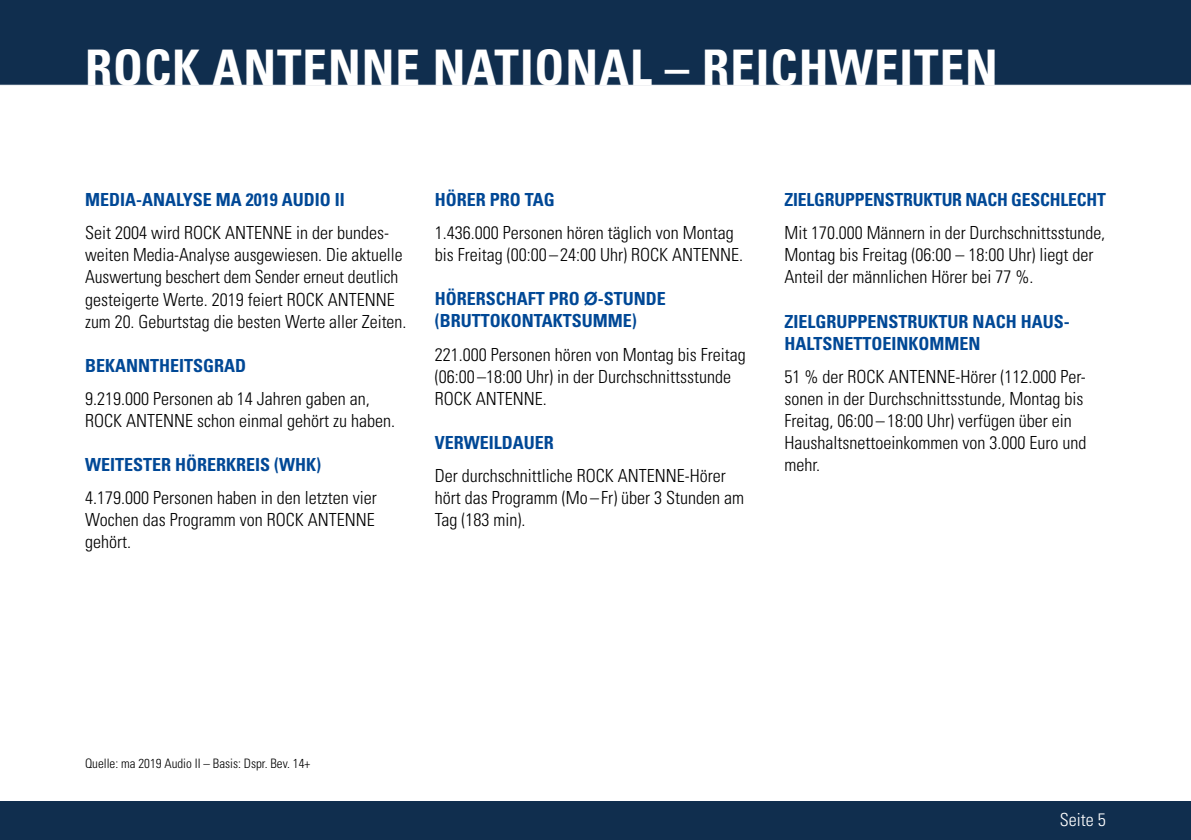
<style>
.page{position:relative;width:1191px;height:840px;background:#fff}
.page>*{position:absolute;margin:0;border:0;box-sizing:border-box;transform-origin:0 0}
.t1{font:700 condensed 49px "Univers";letter-spacing:.02em;color:#fff}
.t2{font:300 condensed 18px/22px "Univers";color:#000}
.t3{font:700 condensed 18px/22px "Univers";color:#004896}
.t4{font:300 condensed 18px "Univers";color:#fff}
.t5{font:300 condensed 13px "Univers";color:#000}
.s1{font-family:"Arial";font-stretch:normal}
</style>
<div class="page">
<div style="left:0;top:0;width:1191px;height:86px;background:#102e4e"></div>
<div style="left:0;top:800px;width:1191px;height:39px;background:#102e4e"></div>
<h1 class="t1" style="left:85px;top:38px;width:914px">ROCK ANTENNE NATIONAL – REICHWEITEN</h1>
<p class="t3" style="left:85px;top:189px;width:261px">MEDIA-ANALYSE MA 2019 AUDIO II</p>
<p class="t2" style="left:85px;top:222px;width:323px">Seit 2004 wird ROCK ANTENNE in der bundes&shy;weiten Media-Analyse ausgewiesen. Die aktuelle Auswertung beschert dem Sender erneut deutlich gesteigerte Werte. 2019 feiert ROCK ANTENNE zum 20. Geburtstag die besten Werte aller Zeiten.</p>
<p class="t3" style="left:85px;top:354px;width:163px">BEKANNTHEITSGRAD</p>
<p class="t2" style="left:85px;top:387px;width:311px">9.219.000 Personen ab 14 Jahren gaben an,<br>ROCK ANTENNE schon einmal gehört zu haben.</p>
<p class="t3" style="left:85px;top:453px;width:238px">WEITESTER HÖRERKREIS (WHK)</p>
<p class="t2" style="left:85px;top:486px;width:293px">4.179.000 Personen haben in den letzten vier<br>Wochen das Programm von ROCK ANTENNE gehört.</p>
<p class="t3" style="left:435px;top:189px;width:121px">HÖRER PRO TAG</p>
<p class="t2" style="left:435px;top:222px;width:310px">1.436.000 Personen hören täglich von Montag bis Freitag (00:00– 24:00 Uhr) ROCK ANTENNE.</p>
<p class="t3" style="left:435px;top:288px;width:233px">HÖRERSCHAFT PRO <span class="s1">Ø</span>-STUNDE (BRUTTOKONTAKTSUMME)</p>
<p class="t2" style="left:435px;top:343px;width:312px">221.000 Personen hören von Montag bis Freitag (06:00–18:00 Uhr) in der Durchschnittsstunde<br>ROCK ANTENNE.</p>
<p class="t3" style="left:435px;top:431px;width:121px">VERWEILDAUER</p>
<p class="t2" style="left:435px;top:464px;width:311px">Der durchschnittliche ROCK ANTENNE-Hörer hört das Programm (Mo–Fr) über 3 Stunden am<br>Tag (183 min).</p>
<p class="t3" style="left:784px;top:189px;width:323px">ZIELGRUPPENSTRUKTUR NACH GESCHLECHT</p>
<p class="t2" style="left:784px;top:222px;width:322px">Mit 170.000 Männern in der Durchschnittsstunde,<br>Montag bis Freitag (06:00 – 18:00 Uhr) liegt der<br>Anteil der männlichen Hörer bei 77 %.</p>
<p class="t3" style="left:784px;top:310px;width:287px">ZIELGRUPPENSTRUKTUR NACH HAUS-<br>HALTSNETTOEINKOMMEN</p>
<p class="t2" style="left:784px;top:365px;width:303px">51 % der ROCK ANTENNE-Hörer (112.000 Per&shy;sonen in der Durchschnittsstunde, Montag bis Freitag, 06:00–18:00 Uhr) verfügen über ein Haushaltsnettoeinkommen von 3.000 Euro und mehr.</p>
<p class="t5" style="left:85px;top:755px;width:227px">Quelle: ma 2019 Audio II – Basis: Dspr. Bev. 14+</p>
<p class="t4" style="left:1060px;top:808px;width:47px">Seite 5</p>
</div>
